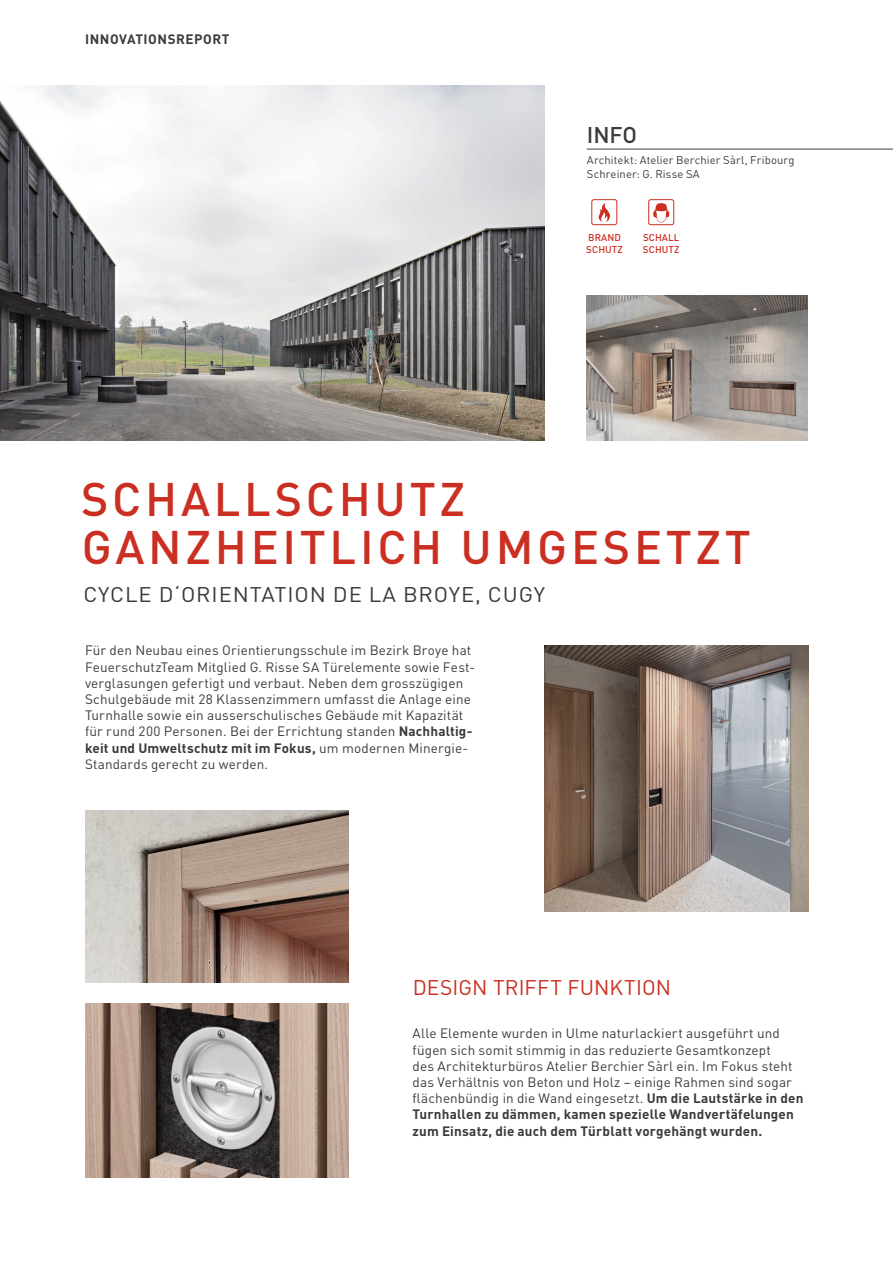
<style>
.page{position:relative;width:893px;height:1263px;background:#fff}
.page>*{position:absolute;margin:0;border:0;box-sizing:border-box;transform-origin:0 0}
.t1{font:500 46.5px/48px "DIN Pro";letter-spacing:.08em;color:#cb2f22}
.t2{font:500 22.5px "DIN Pro";color:#3b3b3a}
.t3{font:21px "DIN Pro";letter-spacing:.04em;color:#3b3b3a;scale:1.05 1}
.t4{font:21px "DIN Pro";letter-spacing:.005em;color:#cb2f22}
.t5{font:13.5px/16.2px "DIN Pro";letter-spacing:.01em;color:#3b3b3a}
.t6{font:700 13.5px "DIN Pro";letter-spacing:.04em;color:#3b3b3a}
.t7{font:11.25px/13.5px "DIN Pro";letter-spacing:.01em;color:#3b3b3a}
.t8{font:500 9.75px/11.7px "DIN Pro";letter-spacing:.01em;color:#cb2f22}
.s1{font-weight:700}
</style>
<div class="page">
<hr style="left:587px;top:149px;width:306px;height:1px;background:#3b3b3a">
<svg style="left:598px;top:203px;width:12px;height:19px"></svg>
<div style="left:591px;top:199px;width:26px;height:26px;border:1px solid #cb2f22;border-radius:2px"></div>
<div style="left:648px;top:199px;width:26px;height:26px;border:1px solid #cb2f22;border-radius:2px"></div>
<svg style="left:653px;top:203px;width:16px;height:19px"></svg>
<svg style="left:0;top:85px;width:544px;height:356px"></svg>
<svg style="left:587px;top:295px;width:221px;height:146px;background:#9c938c"></svg>
<svg style="left:544px;top:645px;width:264px;height:266px;background:#8c7f77"></svg>
<svg style="left:85px;top:811px;width:264px;height:367px;background:#9e8f86"></svg>
<p class="t6" style="left:85px;top:30px;width:146px">INNOVATIONSREPORT</p>
<h2 class="t2" style="left:587px;top:120px;width:52px">INFO</h2>
<p class="t7" style="left:587px;top:153px;width:209px">Architekt: Atelier Berchier Sàrl, Fribourg<br>Schreiner: G. Risse SA</p>
<p class="t8" style="left:586px;top:231px;width:38px">BRAND<br>SCHUTZ</p>
<p class="t8" style="left:643px;top:231px;width:38px">SCHALL<br>SCHUTZ</p>
<h1 class="t1" style="left:81px;top:474px;width:671px">SCHALLSCHUTZ<br>GANZHEITLICH UMGESETZT</h1>
<h3 class="t3" style="left:83px;top:580px;width:441px">CYCLE D‘ORIENTATION DE LA BROYE, CUGY</h3>
<p class="t5" style="left:85px;top:642px;width:392px">Für den Neubau eines Orientierungsschule im Bezirk Broye hat FeuerschutzTeam Mitglied G. Risse SA Türelemente sowie Fest&shy;verglasungen gefertigt und verbaut. Neben dem grosszügigen Schulgebäude mit 28 Klassenzimmern umfasst die Anlage eine Turnhalle sowie ein ausserschulisches Gebäude mit Kapazität für rund 200 Personen. Bei der Errichtung standen <span class="s1">Nachhaltig&shy;keit und Umweltschutz mit im Fokus,</span> um modernen Minergie-Standards gerecht zu werden.</p>
<h3 class="t4" style="left:413px;top:973px;width:260px">DESIGN TRIFFT FUNKTION</h3>
<p class="t5" style="left:413px;top:1025px;width:392px">Alle Elemente wurden in Ulme naturlackiert ausgeführt und fügen sich somit stimmig in das reduzierte Gesamtkonzept<br>des Architekturbüros Atelier Berchier Sàrl ein. Im Fokus steht das Verhältnis von Beton und Holz – einige Rahmen sind sogar flächenbündig in die Wand eingesetzt. <span class="s1">Um die Lautstärke in den Turnhallen zu dämmen, kamen spezielle Wandvertäfelungen zum Einsatz, die auch dem Türblatt vorgehängt wurden.</span></p>
</div>
